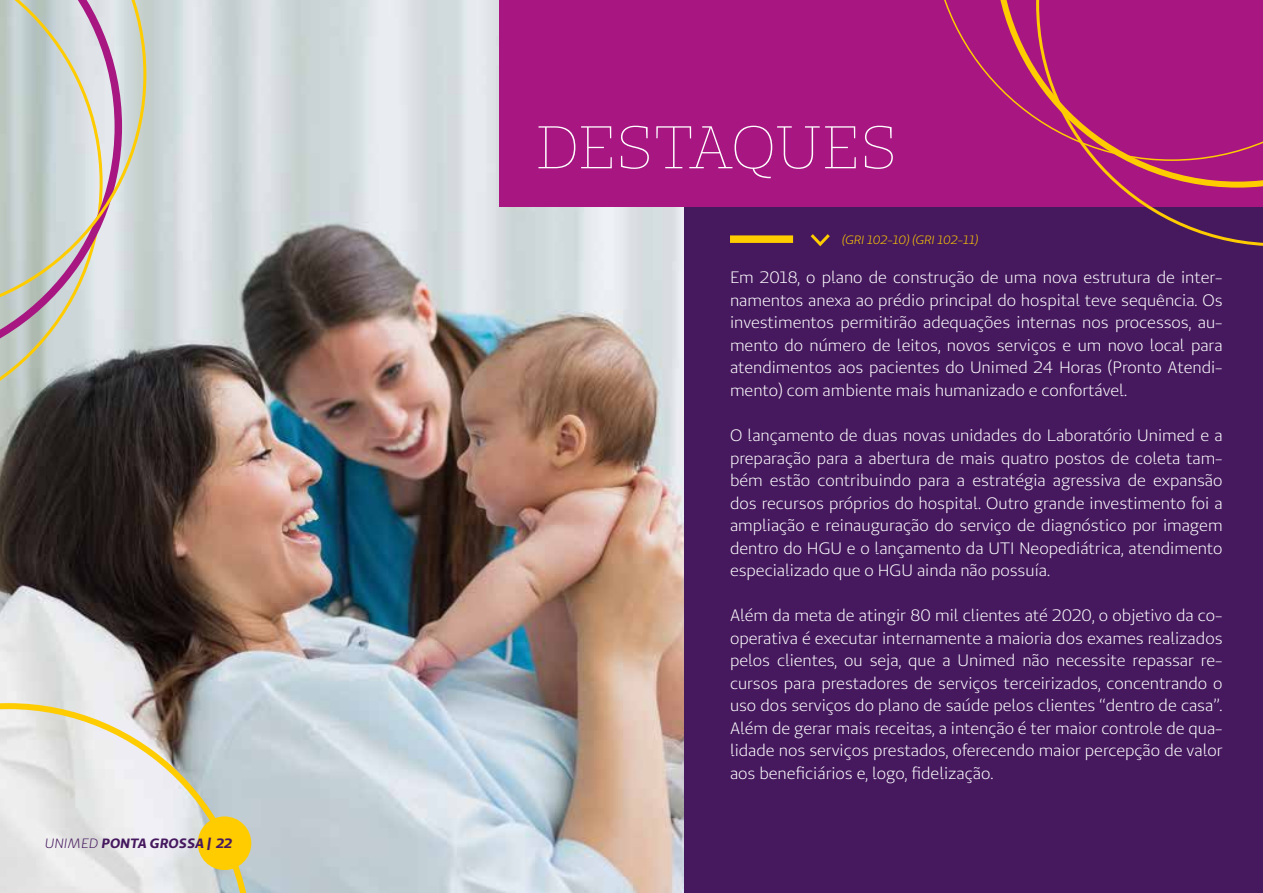
<style>
.page{position:relative;width:1263px;height:893px;background:#fff}
.page>*{position:absolute;margin:0;border:0;box-sizing:border-box;transform-origin:0 0}
.t1{font:300 60px "Unimed Slab";letter-spacing:.01em;color:#fff}
.t2{font:16.5px/22.5px "Unimed Sans";color:#fff;text-align:justify}
.t3{font:italic 700 13.5px "Unimed Sans";letter-spacing:.01em;color:#46195f}
.t4{font:italic 12px "Unimed Sans";color:#fc0}
.s1{font-weight:400}
</style>
<div class="page">
<img style="left:0;top:0;width:684px;height:893px">
<div style="left:684px;top:0;width:579px;height:893px;background:#46195f"></div>
<svg style="left:0;top:703px;width:252px;height:190px;background:#dadad5"></svg>
<svg style="left:810px;top:234px;width:20px;height:13px"></svg>
<div style="left:198px;top:816px;width:53px;height:54px;background:#fc0;border-radius:50%"></div>
<div style="left:500px;top:0;width:763px;height:206px;background:#a71681"></div>
<svg style="left:1036px;top:188px;width:227px;height:58px"></svg>
<svg style="left:944px;top:0;width:50px;height:83px"></svg>
<svg style="left:994px;top:0;width:269px;height:188px"></svg>
<svg style="left:0;top:371px;width:103px;height:54px;background:#656763"></svg>
<svg style="left:0;top:317px;width:122px;height:54px;background:#c4c6c2"></svg>
<div style="left:730px;top:235px;width:63px;height:8px;background:#fc0"></div>
<svg style="left:0;top:0;width:146px;height:317px;background:#cbc9c7"></svg>
<p class="t3" style="left:45px;top:834px;width:189px"><span class="s1">UNIMED</span> PONTA GROSSA | 22</p>
<h1 class="t1" style="left:536px;top:110px;width:362px">DESTAQUES</h1>
<p class="t4" style="left:842px;top:232px;width:138px">(GRI 102-10) (GRI 102-11)</p>
<p class="t2" style="left:730px;top:266px;width:494px">Em 2018, o plano de construção de uma nova estrutura de inter&shy;namentos anexa ao prédio principal do hospital teve sequência. Os investimentos permitirão adequações internas nos processos, au&shy;mento do número de leitos, novos serviços e um novo local para atendimentos aos pacientes do Unimed 24 Horas (Pronto Atendi&shy;mento) com ambiente mais humanizado e confortável.</p>
<p class="t2" style="left:730px;top:424px;width:494px">O lançamento de duas novas unidades do Laboratório Unimed e a preparação para a abertura de mais quatro postos de coleta tam&shy;bém estão contribuindo para a estratégia agressiva de expansão dos recursos próprios do hospital. Outro grande investimento foi a ampliação e reinauguração do serviço de diagnóstico por imagem dentro do HGU e o lançamento da UTI Neopediátrica, atendimento especializado que o HGU ainda não possuía.</p>
<p class="t2" style="left:730px;top:604px;width:494px">Além da meta de atingir 80 mil clientes até 2020, o objetivo da co&shy;operativa é executar internamente a maioria dos exames realizados pelos clientes, ou seja, que a Unimed não necessite repassar re&shy;cursos para prestadores de serviços terceirizados, concentrando o uso dos serviços do plano de saúde pelos clientes “dentro de casa”.<br>Além de gerar mais receitas, a intenção é ter maior controle de qua&shy;lidade nos serviços prestados, oferecendo maior percepção de valor aos beneficiários e, logo, fidelização.</p>
</div>
